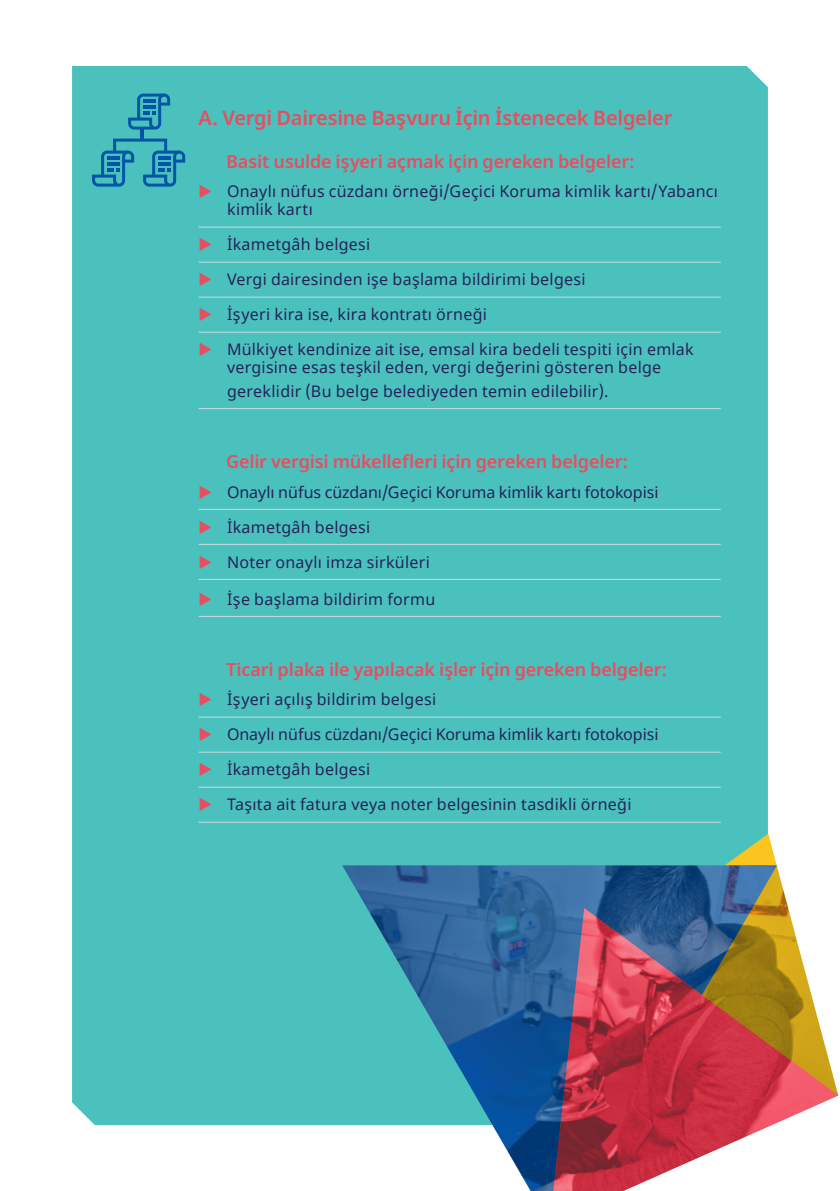
<style>
.page{position:relative;width:840px;height:1191px;background:#fff}
.page>*{position:absolute;margin:0;border:0;box-sizing:border-box;transform-origin:0 0}
.t1{font:600 20px "Noto Sans";letter-spacing:-.01em;color:#e94d5f}
.t2{font:600 18px "Noto Sans";letter-spacing:-.01em;color:#e94d5f}
.t3{font:16px/35px "Noto Sans";letter-spacing:.015em;color:#262259}
</style>
<div class="page">
<div style="left:72px;top:66px;width:695px;height:1059px;background:#4ac1bd"></div>
<hr style="left:198px;top:227px;width:522px;height:1px;background:#ccdae4">
<hr style="left:198px;top:262px;width:522px;height:1px;background:#ccdae4">
<hr style="left:198px;top:297px;width:522px;height:1px;background:#ccdae4">
<hr style="left:198px;top:332px;width:522px;height:1px;background:#ccdae4">
<hr style="left:198px;top:408px;width:522px;height:1px;background:#ccdae4">
<hr style="left:198px;top:509px;width:522px;height:1px;background:#ccdae4">
<hr style="left:198px;top:544px;width:522px;height:1px;background:#ccdae4">
<hr style="left:198px;top:579px;width:522px;height:1px;background:#ccdae4">
<hr style="left:198px;top:616px;width:522px;height:1px;background:#ccdae4">
<hr style="left:198px;top:716px;width:522px;height:1px;background:#ccdae4">
<hr style="left:198px;top:751px;width:522px;height:1px;background:#ccdae4">
<hr style="left:198px;top:786px;width:522px;height:1px;background:#ccdae4">
<hr style="left:198px;top:821px;width:522px;height:1px;background:#ccdae4">
<svg style="left:92px;top:94px;width:93px;height:93px;background:#37a5b7"></svg>
<svg style="left:523px;top:833px;width:254px;height:32px;background:#5ec2ae"></svg>
<img style="left:776px;top:865px;width:12px;height:43px">
<img style="left:342px;top:865px;width:434px;height:326px">
<img style="left:553px;top:908px;width:284px;height:283px">
<svg style="left:200px;top:185px;width:11px;height:13px"></svg>
<svg style="left:200px;top:238px;width:11px;height:13px"></svg>
<svg style="left:200px;top:273px;width:11px;height:13px"></svg>
<svg style="left:200px;top:308px;width:11px;height:13px"></svg>
<svg style="left:200px;top:343px;width:11px;height:13px"></svg>
<svg style="left:200px;top:485px;width:11px;height:13px"></svg>
<svg style="left:200px;top:520px;width:11px;height:13px"></svg>
<svg style="left:200px;top:555px;width:11px;height:13px"></svg>
<svg style="left:200px;top:592px;width:11px;height:13px"></svg>
<svg style="left:200px;top:692px;width:11px;height:14px"></svg>
<svg style="left:200px;top:727px;width:11px;height:14px"></svg>
<svg style="left:200px;top:762px;width:11px;height:14px"></svg>
<svg style="left:200px;top:797px;width:11px;height:14px"></svg>
<p class="t1" style="left:198px;top:104px;width:475px">A. Vergi Dairesine Başvuru İçin İstenecek Belgeler</p>
<p class="t2" style="left:226px;top:149px;width:410px">Basit usulde işyeri açmak için gereken belgeler:</p>
<p class="t3" style="left:227px;top:183px;width:492px;line-height:18px">Onaylı nüfus cüzdanı örneği/Geçici Koruma kimlik kartı/Yabancı kimlik kartı</p>
<p class="t3" style="left:227px;top:227px;width:468px">İkametgâh belgesi<br>Vergi dairesinden işe başlama bildirimi belgesi<br>İşyeri kira ise, kira kontratı örneği<br>Mülkiyet kendinize ait ise, emsal kira bedeli tespiti için emlak</p>
<p class="t3" style="left:227px;top:356px;width:435px;line-height:23.4px">vergisine esas teşkil eden, vergi değerini gösteren belge gereklidir (Bu belge belediyeden temin edilebilir).</p>
<p class="t2" style="left:226px;top:449px;width:403px">Gelir vergisi mükellefleri için gereken belgeler:</p>
<p class="t3" style="left:227px;top:475px;width:433px">Onaylı nüfus cüzdanı/Geçici Koruma kimlik kartı fotokopisi<br>İkametgâh belgesi<br>Noter onaylı imza sirküleri</p>
<p class="t3" style="left:227px;top:582px;width:210px">İşe başlama bildirim formu</p>
<p class="t2" style="left:226px;top:656px;width:442px">Ticari plaka ile yapı lacak işler için gereken belgeler:</p>
<p class="t3" style="left:227px;top:682px;width:433px">İşyeri açılış bildirim belgesi<br>Onaylı nüfus cüzdanı/Geçici Koruma kimlik kartı fotokopisi İkametgâh belgesi<br>Taşıta ait fatura veya noter belgesinin tasdikli örneği</p>
</div>
